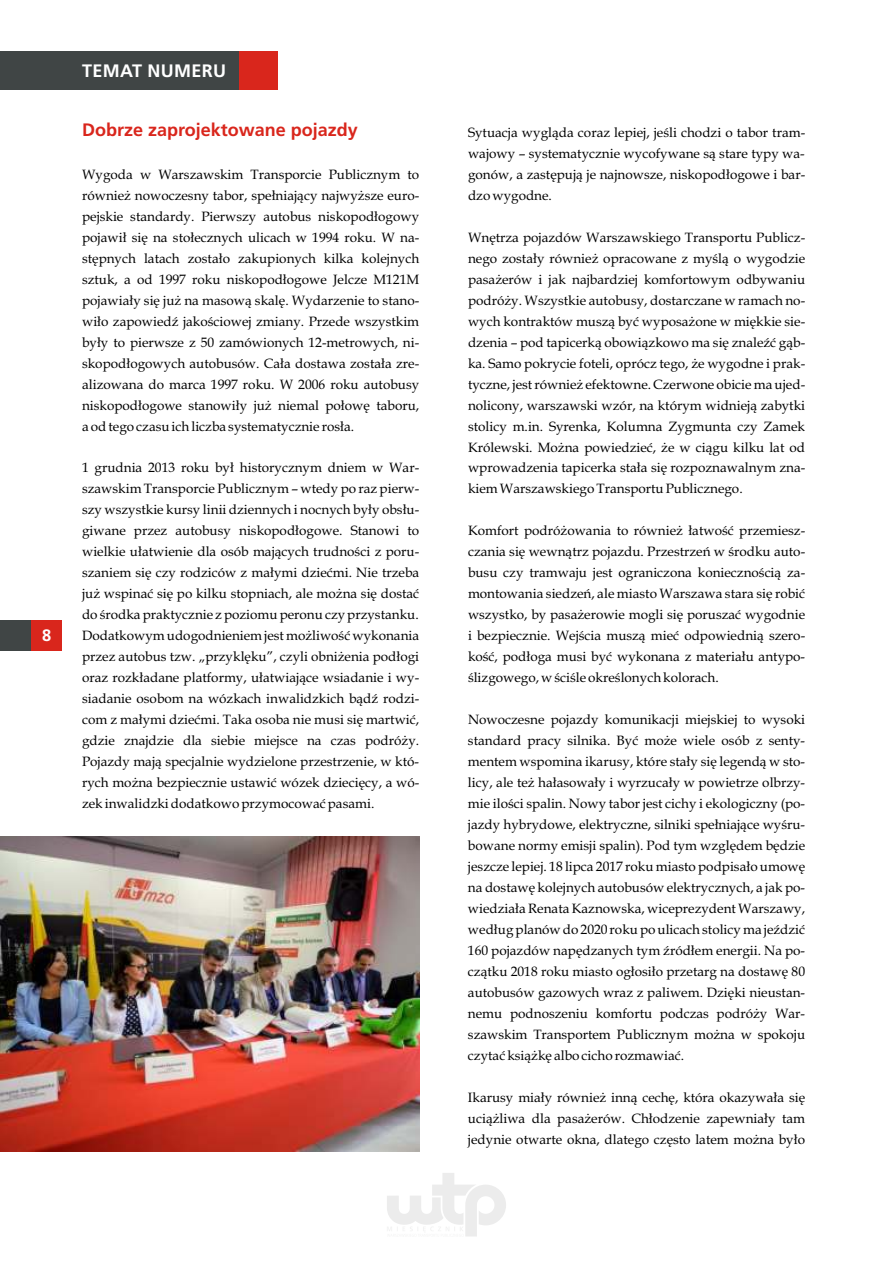
<style>
.page{position:relative;width:893px;height:1263px;background:#fff}
.page>*{position:absolute;margin:0;border:0;box-sizing:border-box;transform-origin:0 0}
.t1{font:700 18px "Frutiger LT Com";color:#d9261c}
.t2{font:700 18px "Frutiger LT Com";letter-spacing:.02em;color:#fff}
.t3{font:700 16.5px "Frutiger LT Com";color:#fff}
.t4{font:13.5px/21px "Book Antiqua";color:#000;text-align:justify}
</style>
<div class="page">
<svg style="left:387px;top:1173px;width:119px;height:63px"></svg>
<div style="left:31px;top:620px;width:30px;height:31px;background:#d9261c"></div>
<div style="left:0;top:51px;width:239px;height:39px;background:#404545"></div>
<div style="left:239px;top:51px;width:39px;height:39px;background:#d9261c"></div>
<div style="left:0;top:620px;width:31px;height:31px;background:#404545"></div>
<img style="left:0;top:837px;width:419px;height:314px">
<p class="t3" style="left:42px;top:629px;width:11px">8</p>
<h1 class="t2" style="left:82px;top:63px;width:146px">TEMAT NUMERU</h1>
<h1 class="t1" style="left:82px;top:122px;width:277px">Dobrze zaprojektowane pojazdy</h1>
<p class="t4" style="left:82px;top:165px;width:339px">Wygoda w Warszawskim Transporcie Publicznym to również nowoczesny tabor, spełniający najwyższe euro&shy;pejskie standardy. Pierwszy autobus niskopodłogowy pojawił się na stołecznych ulicach w 1994 roku. W na&shy;stępnych latach zostało zakupionych kilka kolejnych sztuk, a od 1997 roku niskopodłogowe Jelcze M121M pojawiały się już na masową skalę. Wydarzenie to stano&shy;wiło zapowiedź jakościowej zmiany. Przede wszystkim były to pierwsze z 50 zamówionych 12-metrowych, ni&shy;skopodłogowych autobusów. Cała dostawa została zre&shy;alizowana do marca 1997 roku. W 2006 roku autobusy niskopodłogowe stanowiły już niemal połowę taboru, a od tego czasu ich liczba systematycznie rosła.</p>
<p class="t4" style="left:82px;top:459px;width:339px">1 grudnia 2013 roku był historycznym dniem w War&shy;szawskim Transporcie Publicznym – wtedy po raz pierw&shy;szy wszystkie kursy linii dziennych i nocnych były obsłu&shy;giwane przez autobusy niskopodłogowe. Stanowi to wielkie ułatwienie dla osób mających trudności z poru&shy;szaniem się czy rodziców z małymi dziećmi. Nie trzeba już wspinać się po kilku stopniach, ale można się dostać do środka praktycznie z poziomu peronu czy przystanku.<br>Dodatkowym udogodnieniem jest możliwość wykonania przez autobus tzw. „przyklęku”, czyli obniżenia podłogi oraz rozkładane platformy, ułatwiające wsiadanie i wy&shy;siadanie osobom na wózkach inwalidzkich bądź rodzi&shy;com z małymi dziećmi. Taka osoba nie musi się martwić, gdzie znajdzie dla siebie miejsce na czas podróży.<br>Pojazdy mają specjalnie wydzielone przestrzenie, w któ&shy;rych można bezpiecznie ustawić wózek dziecięcy, a wó&shy;zek inwalidzki dodatkowo przymocować pasami.</p>
<p class="t4" style="left:468px;top:123px;width:339px">Sytuacja wygląda coraz lepiej, jeśli chodzi o tabor tram&shy;wajowy – systematycznie wycofywane są stare typy wa&shy;gonów, a zastępują je najnowsze, niskopodłogowe i bar&shy;dzo wygodne.</p>
<p class="t4" style="left:468px;top:228px;width:339px">Wnętrza pojazdów Warszawskiego Transportu Publicz&shy;nego zostały również opracowane z myślą o wygodzie pasażerów i jak najbardziej komfortowym odbywaniu podróży. Wszystkie autobusy, dostarczane w ramach no&shy;wych kontraktów muszą być wyposażone w miękkie sie&shy;dzenia – pod tapicerką obowiązkowo ma się znaleźć gąb&shy;ka. Samo pokrycie foteli, oprócz tego, że wygodne i prak&shy;tyczne, jest również efektowne. Czerwone obicie ma ujed&shy;nolicony, warszawski wzór, na którym widnieją zabytki stolicy m.in. Syrenka, Kolumna Zygmunta czy Zamek Królewski. Można powiedzieć, że w ciągu kilku lat od wprowadzenia tapicerka stała się rozpoznawalnym zna&shy;kiem Warszawskiego Transportu Publicznego.</p>
<p class="t4" style="left:468px;top:522px;width:339px">Komfort podróżowania to również łatwość przemiesz&shy;czania się wewnątrz pojazdu. Przestrzeń w środku auto&shy;busu czy tramwaju jest ograniczona koniecznością za&shy;montowania siedzeń, ale miasto Warszawa stara się robić wszystko, by pasażerowie mogli się poruszać wygodnie i bezpiecznie. Wejścia muszą mieć odpowiednią szero&shy;kość, podłoga musi być wykonana z materiału antypo&shy;ślizgowego, w ściśle określonych kolorach.</p>
<p class="t4" style="left:468px;top:711px;width:339px">Nowoczesne pojazdy komunikacji miejskiej to wysoki standard pracy silnika. Być może wiele osób z senty&shy;mentem wspomina ikarusy, które stały się legendą w sto&shy;licy, ale też hałasowały i wyrzucały w powietrze olbrzy&shy;mie ilości spalin. Nowy tabor jest cichy i ekologiczny (po&shy;jazdy hybrydowe, elektryczne, silniki spełniające wyśru&shy;bowane normy emisji spalin). Pod tym względem będzie jeszcze lepiej. 18 lipca 2017 roku miasto podpisało umowę na dostawę kolejnych autobusów elektrycznych, a jak po&shy;wiedziała Renata Kaznowska, wiceprezydent Warszawy, według planów do 2020 roku po ulicach stolicy ma jeździć 160 pojazdów napędzanych tym źródłem energii. Na po&shy;czątku 2018 roku miasto ogłosiło przetarg na dostawę 80 autobusów gazowych wraz z paliwem. Dzięki nieustan&shy;nemu podnoszeniu komfortu podczas podróży War&shy;szawskim Transportem Publicznym można w spokoju czytać książkę albo cicho rozmawiać.</p>
<p class="t4" style="left:468px;top:1088px;width:339px">Ikarusy miały również inną cechę, która okazywała się uciążliwa dla pasażerów. Chłodzenie zapewniały tam jedynie otwarte okna, dlatego często latem można było</p>
</div>
